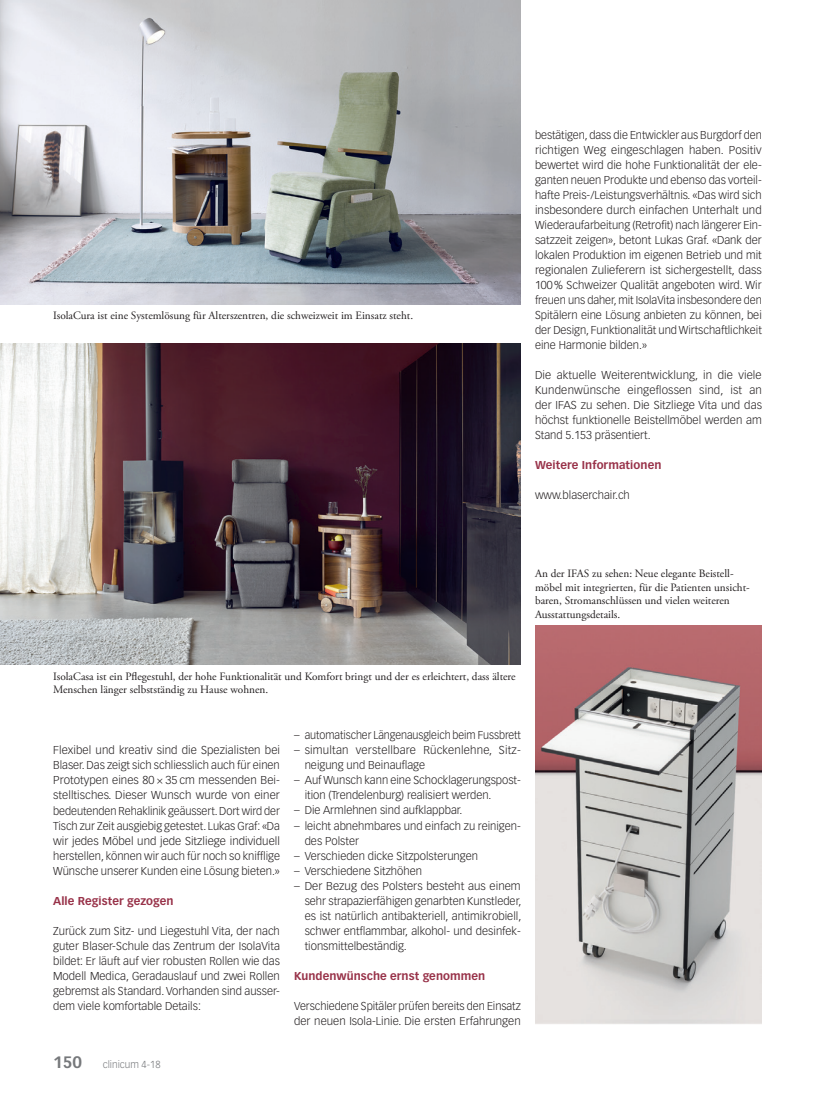
<style>
.page{position:relative;width:815px;height:1099px;background:#fff}
.page>*{position:absolute;margin:0;border:0;box-sizing:border-box;transform-origin:0 0}
.t1{font:300 11.25px/15px "Vectora LT Std";color:#231f20;text-align:justify}
.t2{font:11.25px/13.5px "Adobe Garamond Pro";color:#231f20}
.t3{font:700 11.25px "Vectora LT Std";letter-spacing:.005em;color:#983249}
.t4{font:300 10px "Vectora LT Std";color:#76787b}
.s1{font-weight:700;font-size:16.25px}
</style>
<div class="page">
<img style="left:0;top:343px;width:521px;height:321px">
<img style="left:0;top:0;width:521px;height:304px">
<img style="left:535px;top:625px;width:227px;height:399px">
<p class="t2" style="left:53px;top:309px;width:361px">IsolaCura ist eine Systemlösung für Alterszentren, die schweizweit im Einsatz steht.</p>
<p class="t1" style="left:535px;top:128px;width:228px">bestätigen, dass die Entwickler aus Burgdorf den richtigen Weg eingeschlagen haben. Positiv bewertet wird die hohe Funktionalität der ele&shy;ganten neuen Produkte und ebenso das vorteil&shy;hafte Preis-/Leistungsverhältnis. «Das wird sich insbesondere durch einfachen Unterhalt und Wiederaufarbeitung (Retrofit) nach längerer Ein&shy;satzzeit zeigen», betont Lukas Graf. «Dank der lokalen Produktion im eigenen Betrieb und mit regionalen Zulieferern ist sichergestellt, dass 100 % Schweizer Qualität angeboten wird. Wir freuen uns daher, mit IsolaVita insbesondere den Spitälern eine Lösung anbieten zu können, bei der Design, Funktionalität und Wirtschaftlichkeit eine Harmonie bilden.»</p>
<p class="t1" style="left:535px;top:368px;width:228px">Die aktuelle Weiterentwicklung, in die viele Kundenwünsche eingeflossen sind, ist an der IFAS zu sehen. Die Sitzliege Vita und das höchst funktionelle Beistellmöbel werden am Stand 5.153 präsentiert.</p>
<p class="t3" style="left:535px;top:458px;width:128px">Weitere Informationen</p>
<p class="t1" style="left:535px;top:488px;width:96px">www.blaserchair.ch</p>
<p class="t2" style="left:535px;top:567px;width:216px">An der IFAS zu sehen: Neue elegante Beistell&shy;möbel mit integrierten, für die Patienten unsicht&shy;baren, Stromanschlüssen und vielen weiteren Ausstattungsdetails.</p>
<p class="t2" style="left:53px;top:669px;width:464px">IsolaCasa ist ein Pflegestuhl, der hohe Funktionalität und Komfort bringt und der es erleichtert, dass ältere<br>Menschen länger selbstständig zu Hause wohnen.</p>
<p class="t1" style="left:53px;top:743px;width:228px">Flexibel und kreativ sind die Spezialisten bei Blaser. Das zeigt sich schliesslich auch für einen Prototypen eines 80 × 35 cm messenden Bei&shy;stelltisches. Dieser Wunsch wurde von einer bedeutenden Rehaklinik geäussert. Dort wird der Tisch zur Zeit ausgiebig getestet. Lukas Graf: «Da wir jedes Möbel und jede Sitzliege individuell herstellen, können wir auch für noch so knifflige Wünsche unserer Kunden eine Lösung bieten.»</p>
<p class="t3" style="left:53px;top:893px;width:122px">Alle Register gezogen</p>
<p class="t1" style="left:53px;top:923px;width:228px">Zurück zum Sitz- und Liegestuhl Vita, der nach guter Blaser-Schule das Zentrum der IsolaVita bildet: Er läuft auf vier robusten Rollen wie das Modell Medica, Geradauslauf und zwei Rollen gebremst als Standard. Vorhanden sind ausser&shy;dem viele komfortable Details:</p>
<p class="t4" style="left:53px;top:1058px;width:109px"><span class="s1">150</span> clinicum 4-18</p>
<p class="t1" style="left:294px;top:728px;width:228px">– automatischer Längenausgleich beim Fussbrett</p>
<p class="t1" style="left:305px;top:743px;width:218px;text-indent:-11px">– simultan verstellbare Rückenlehne, Sitz&shy;neigung und Beinauflage</p>
<p class="t1" style="left:305px;top:773px;width:218px;text-indent:-11px">– Auf Wunsch kann eine Schocklagerungspost&shy;ition (Trendelenburg) realisiert werden.</p>
<p class="t1" style="left:294px;top:803px;width:170px">– Die Armlehnen sind aufklappbar.</p>
<p class="t1" style="left:305px;top:818px;width:218px;text-indent:-11px">– leicht abnehmbares und einfach zu reinigen&shy;des Polster</p>
<p class="t1" style="left:294px;top:848px;width:185px">– Verschieden dicke Sitzpolsterungen</p>
<p class="t1" style="left:294px;top:863px;width:129px">– Verschiedene Sitzhöhen</p>
<p class="t1" style="left:305px;top:878px;width:218px;text-indent:-11px">– Der Bezug des Polsters besteht aus einem sehr strapazierfähigen genarbten Kunstleder, es ist natürlich antibakteriell, antimikrobiell, schwer entflammbar, alkohol- und desinfek&shy;tionsmittelbeständig.</p>
<p class="t3" style="left:294px;top:968px;width:193px">Kundenwünsche ernst genommen</p>
<p class="t1" style="left:294px;top:998px;width:228px">Verschiedene Spitäler prüfen bereits den Einsatz der neuen Isola-Linie. Die ersten Erfahrungen</p>
</div>
